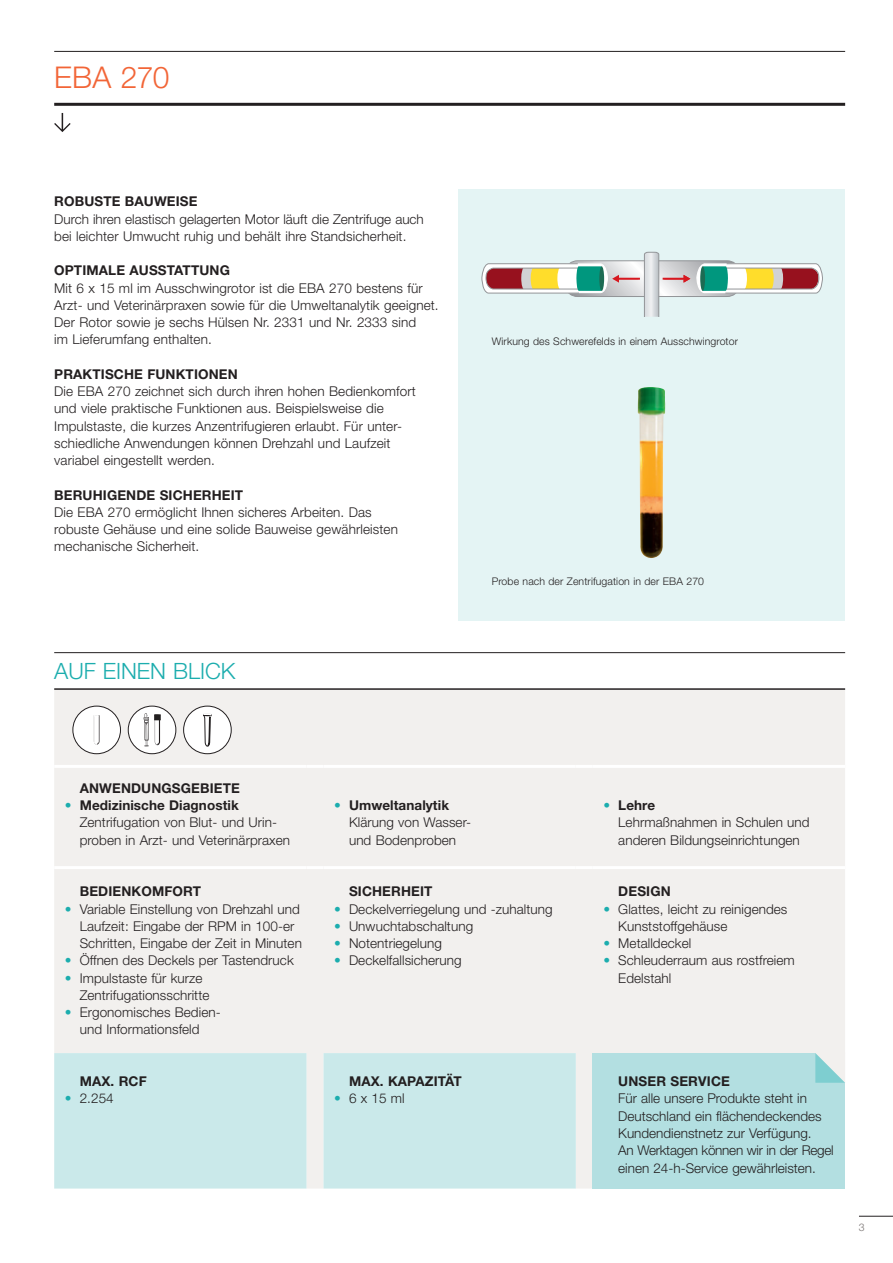
<style>
.page{position:relative;width:893px;height:1263px;background:#fff}
.page>*{position:absolute;margin:0;border:0;box-sizing:border-box;transform-origin:0 0}
.t1{font:300 30px "Helvetica Neue LT Std";letter-spacing:-.01em;color:#f26537}
.t2{font:300 22.5px "Helvetica Neue LT Std";color:#1cadae}
.t3{font:300 13.5px/17.2px "Helvetica Neue LT Std";letter-spacing:.005em;color:#231f20}
.t4{font:700 13.5px "Helvetica Neue LT Std";letter-spacing:.01em;color:#231f20}
.t5{font:300 10.5px "Helvetica Neue LT Std";letter-spacing:.01em;color:#231f20}
.t6{font:300 10.5px "Helvetica Neue LT Std";color:#777271}
.s1{color:#1cadae}
.s2{font-weight:700}
</style>
<div class="page">
<div style="left:458px;top:189px;width:387px;height:432px;background:#e4f4f4"></div>
<hr style="left:54px;top:51px;width:791px;height:1px;background:#231f20">
<hr style="left:54px;top:103px;width:791px;height:3px;background:#231f20">
<hr style="left:859px;top:1216px;width:34px;height:1px;background:#231f20">
<svg style="left:482px;top:252px;width:341px;height:65px"></svg>
<div style="left:700px;top:266px;width:5px;height:25px;background:#1d6b53;border-radius:50%"></div>
<img style="left:637px;top:387px;width:29px;height:171px">
<svg style="left:54px;top:113px;width:17px;height:19px"></svg>
<div style="left:54px;top:690px;width:791px;height:498px;background:#f2f0ee"></div>
<div style="left:54px;top:1053px;width:522px;height:135px;background:#cae9ea"></div>
<div style="left:593px;top:1053px;width:252px;height:135px;background:#b3dfe1"></div>
<hr style="left:54px;top:765px;width:252px;height:3px;background:#fff">
<hr style="left:306px;top:765px;width:17px;height:3px;background:#fff">
<hr style="left:323px;top:765px;width:253px;height:3px;background:#fff">
<hr style="left:576px;top:765px;width:17px;height:3px;background:#fff">
<hr style="left:593px;top:765px;width:252px;height:3px;background:#fff">
<hr style="left:54px;top:866px;width:252px;height:3px;background:#fff">
<hr style="left:306px;top:866px;width:17px;height:3px;background:#fff">
<hr style="left:323px;top:866px;width:253px;height:3px;background:#fff">
<hr style="left:576px;top:866px;width:17px;height:3px;background:#fff">
<hr style="left:593px;top:866px;width:252px;height:3px;background:#fff">
<div style="left:73px;top:706px;width:47px;height:48px;background:#fff;border-radius:50%"></div>
<div style="left:72px;top:706px;width:49px;height:48px;border:1px solid #231f20;border-radius:50%"></div>
<svg style="left:94px;top:715px;width:5px;height:29px"></svg>
<div style="left:128px;top:706px;width:48px;height:48px;background:#fff;border-radius:50%"></div>
<div style="left:128px;top:706px;width:48px;height:48px;border:1px solid #231f20;border-radius:50%"></div>
<svg style="left:144px;top:713px;width:16px;height:34px"></svg>
<div style="left:184px;top:706px;width:47px;height:48px;background:#fff;border-radius:50%"></div>
<svg style="left:203px;top:713px;width:9px;height:33px"></svg>
<div style="left:183px;top:706px;width:49px;height:48px;border:1px solid #231f20;border-radius:50%"></div>
<hr style="left:54px;top:652px;width:791px;height:1px;background:#231f20">
<hr style="left:54px;top:688px;width:791px;height:2px;background:#231f20">
<svg style="left:815px;top:1053px;width:30px;height:30px"></svg>
<h1 class="t1" style="left:54px;top:59px;width:117px">EBA 270</h1>
<p class="t4" style="left:54px;top:193px;width:145px">ROBUSTE BAUWEISE</p>
<p class="t3" style="left:54px;top:210px;width:371px">Durch ihren elastisch gelagerten Motor läuft die Zentrifuge auch bei leichter Umwucht ruhig und behält ihre Standsicherheit.</p>
<p class="t4" style="left:54px;top:262px;width:177px">OPTIMALE AUSSTATTUNG</p>
<p class="t3" style="left:54px;top:279px;width:386px">Mit 6 x 15 ml im Ausschwingrotor ist die EBA 270 bestens für Arzt- und Veterinärpraxen sowie für die Umweltanalytik geeignet.<br>Der Rotor sowie je sechs Hülsen Nr. 2331 und Nr. 2333 sind<br>im Lieferumfang enthalten.</p>
<p class="t4" style="left:54px;top:366px;width:185px">PRAKTISCHE FUNKTIONEN</p>
<p class="t3" style="left:54px;top:382px;width:363px">Die EBA 270 zeichnet sich durch ihren hohen Bedienkomfort und viele praktische Funktionen aus. Beispielsweise die Impulstaste, die kurzes Anzentrifugieren erlaubt. Für unter&shy;schiedliche Anwendungen können Drehzahl und Laufzeit variabel eingestellt werden.</p>
<p class="t4" style="left:54px;top:486px;width:190px">BERUHIGENDE SICHERHEIT</p>
<p class="t3" style="left:54px;top:503px;width:345px">Die EBA 270 ermöglicht Ihnen sicheres Arbeiten. Das robuste Gehäuse und eine solide Bauweise gewährleisten mechanische Sicherheit.</p>
<h2 class="t2" style="left:54px;top:658px;width:183px">AUF EINEN BLICK</h2>
<p class="t5" style="left:492px;top:335px;width:248px">Wirkung des Schwerefelds in einem Ausschwingrotor</p>
<p class="t5" style="left:492px;top:575px;width:214px">Probe nach der Zentrifugation in der EBA 270</p>
<p class="t4" style="left:80px;top:780px;width:162px">ANWENDUNGSGEBIETE</p>
<p class="t3" style="left:80px;top:796px;width:212px;text-indent:-15px"><span class="s1">•</span> <span class="s2">Medizinische Diagnostik<br></span>Zentrifugation von Blut- und Urin&shy;proben in Arzt- und Veterinärpraxen</p>
<p class="t3" style="left:349px;top:796px;width:124px;text-indent:-15px"><span class="s1">•</span> <span class="s2">Umweltanalytik<br></span>Klärung von Wasser&shy;und Bodenproben</p>
<p class="t3" style="left:618px;top:796px;width:193px;text-indent:-15px"><span class="s1">•</span> <span class="s2">Lehre<br></span>Lehrmaßnahmen in Schulen und anderen Bildungseinrichtungen</p>
<p class="t4" style="left:80px;top:883px;width:123px">BEDIENKOMFORT</p>
<p class="t3" style="left:80px;top:900px;width:224px;text-indent:-15px"><span class="s1">•</span> Variable Einstellung von Drehzahl und<br>Laufzeit: Eingabe der RPM in 100-er<br>Schritten, Eingabe der Zeit in Minuten</p>
<p class="t3" style="left:65px;top:952px;width:230px"><span class="s1">•</span> Öffnen des Deckels per Tastendruck</p>
<p class="t3" style="left:80px;top:969px;width:131px;text-indent:-15px"><span class="s1">•</span> Impulstaste für kurze<br>Zentrifugationsschritte</p>
<p class="t3" style="left:65px;top:1003px;width:157px;text-align:center"><span class="s1">•</span> Ergonomisches Bedien&shy;und Informationsfeld</p>
<p class="t4" style="left:349px;top:883px;width:85px">SICHERHEIT</p>
<p class="t3" style="left:334px;top:900px;width:220px"><span class="s1">•</span> Deckelverriegelung und -zuhaltung</p>
<p class="t3" style="left:334px;top:917px;width:141px"><span class="s1">•</span> Unwuchtabschaltung</p>
<p class="t3" style="left:334px;top:934px;width:109px"><span class="s1">•</span> Notentriegelung</p>
<p class="t3" style="left:334px;top:952px;width:129px"><span class="s1">•</span> Deckelfallsicherung</p>
<p class="t4" style="left:618px;top:883px;width:54px">DESIGN</p>
<p class="t3" style="left:618px;top:900px;width:171px;text-indent:-15px"><span class="s1">•</span> Glattes, leicht zu reinigendes<br>Kunststoffgehäuse</p>
<p class="t3" style="left:603px;top:934px;width:89px"><span class="s1">•</span> Metalldeckel</p>
<p class="t3" style="left:618px;top:952px;width:178px;text-indent:-15px"><span class="s1">•</span> Schleuderraum aus rostfreiem<br>Edelstahl</p>
<p class="t4" style="left:80px;top:1073px;width:69px">MAX. RCF</p>
<p class="t3" style="left:65px;top:1090px;width:50px"><span class="s1">•</span> 2.254</p>
<p class="t4" style="left:349px;top:1073px;width:114px">MAX. KAPAZITÄT</p>
<p class="t3" style="left:334px;top:1090px;width:72px"><span class="s1">•</span> 6 x 15 ml</p>
<p class="t4" style="left:618px;top:1073px;width:113px">UNSER SERVICE</p>
<p class="t3" style="left:618px;top:1090px;width:217px">Für alle unsere Produkte steht in Deutschland ein flächendeckendes Kundendienstnetz zur Verfügung.<br>An Werktagen können wir in der Regel einen 24-h-Service gewährleisten.</p>
<p class="t6" style="left:859px;top:1221px;width:7px">3</p>
</div>
